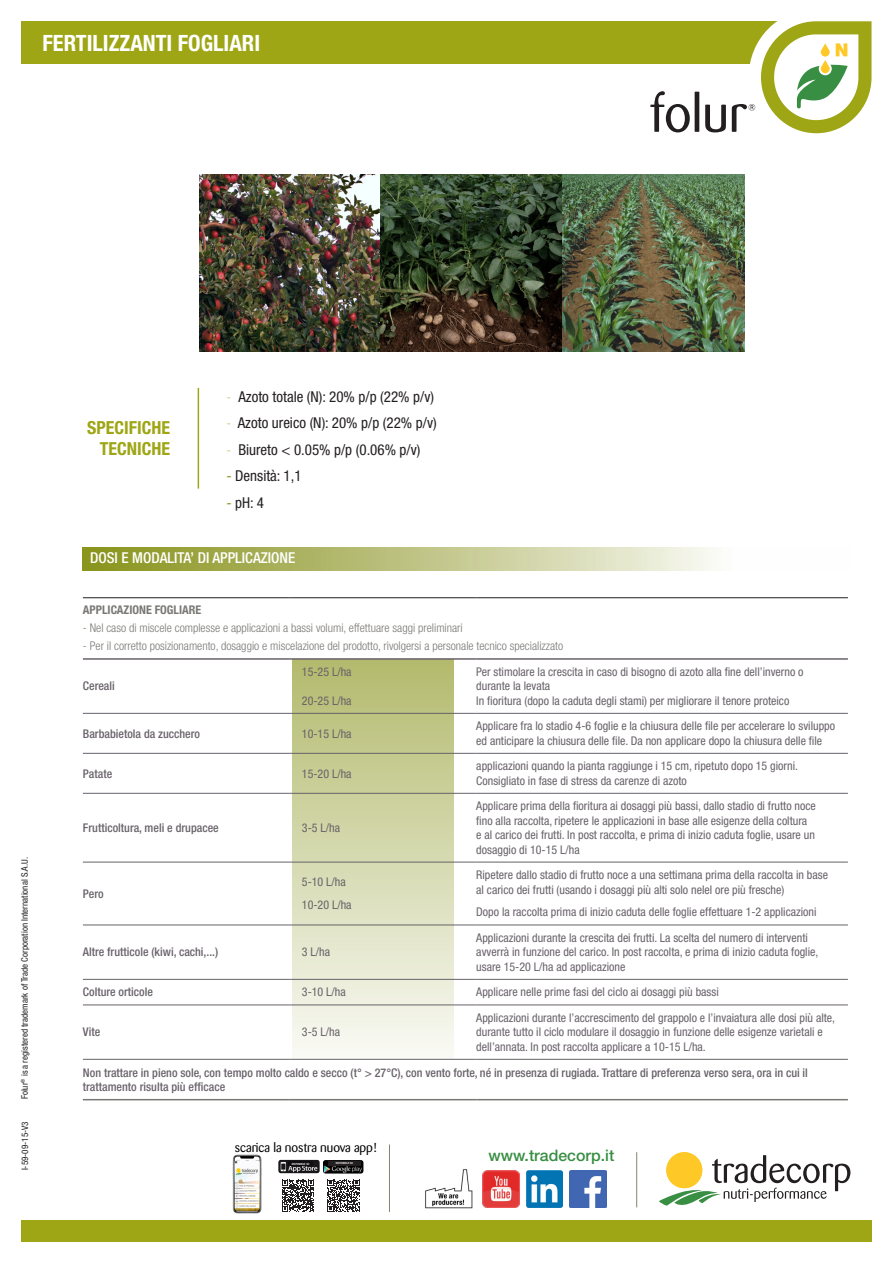
<style>
.page{position:relative;width:893px;height:1263px;background:#fff}
.page>*{position:absolute;margin:0;border:0;box-sizing:border-box;transform-origin:0 0}
.t1{font:52.5px "Barmeno Std";color:#231f20}
.t2{font:700 condensed 22.5px "Helvetica Neue LT Pro";color:#fff}
.t3{font:700 condensed 18px "Helvetica Neue LT Pro";color:#9ea615}
.t4{font:500 15.9px "Helvetica Neue LT Pro";color:#388e42}
.t5{font:condensed 15px "Helvetica Neue LT Pro";color:#231f20}
.Title_Table{font:500 condensed 15px "Helvetica Neue LT Pro";color:#fff}
.t6{font:12.9px "Barmeno Std";color:#000}
.Textos_Tabla{font:condensed 12px/14.4px "Helvetica Neue LT Pro";color:#686269}
.Textos_Tabla-2{font:500 condensed 12px/14.4px "Helvetica Neue LT Pro";color:#686269}
.Textos_Tabla-3{font:300 condensed 12px "Helvetica Neue LT Pro";color:#797875}
.Textos_Tabla-4{font:700 condensed 12px "Helvetica Neue LT Pro";color:#797875}
.Instrucciones{font:condensed 9px "Helvetica Neue LT Pro";color:#231f20}
.t7{font:500 condensed 2.85px "Helvetica Neue LT Pro";color:#fff}
.s1{font-weight:100;color:#9ea615}
.s2{color:#8a951e}
</style>
<div class="page">
<div style="left:21px;top:21px;width:850px;height:43px;background:#9ea615"></div>
<hr style="left:198px;top:388px;width:1px;height:101px;background:#9ea615">
<div style="left:21px;top:1220px;width:851px;height:22px;background:#9ea615"></div>
<div style="left:666px;top:1152px;width:36px;height:36px;background:#fec927;border-radius:50%"></div>
<svg style="left:659px;top:1155px;width:191px;height:51px"></svg>
<img style="left:199px;top:174px;width:545px;height:177px">
<svg style="left:748px;top:21px;width:124px;height:113px"></svg>
<img style="left:570px;top:1170px;width:36px;height:37px">
<img style="left:526px;top:1170px;width:37px;height:37px">
<img style="left:425px;top:1169px;width:48px;height:40px">
<img style="left:483px;top:1170px;width:36px;height:37px">
<img style="left:323px;top:1160px;width:40px;height:13px">
<hr style="left:328px;top:1161px;width:33px;height:4px;background:#231f20">
<img style="left:278px;top:1160px;width:42px;height:13px">
<div style="left:288px;top:1161px;width:25px;height:5px;background:#100c10"></div>
<img style="left:232px;top:1155px;width:30px;height:58px">
<img style="left:235px;top:1160px;width:25px;height:51px">
<svg style="left:282px;top:1180px;width:32px;height:32px"></svg>
<svg style="left:327px;top:1180px;width:33px;height:32px"></svg>
<hr style="left:636px;top:1152px;width:1px;height:55px;background:#7c8870">
<hr style="left:389px;top:1144px;width:1px;height:68px;background:#7c8870">
<div style="left:83px;top:547px;width:767px;height:24px;background:linear-gradient(to right,#87921a,#fff)"></div>
<svg style="left:83px;top:598px;width:765px;height:461px"></svg>
<hr style="left:289px;top:597px;width:187px;height:1px;background:#231f20">
<hr style="left:83px;top:713px;width:206px;height:1px;background:#686269">
<hr style="left:289px;top:713px;width:187px;height:1px;background:#686269">
<hr style="left:476px;top:713px;width:372px;height:1px;background:#686269">
<hr style="left:83px;top:753px;width:206px;height:1px;background:#686269">
<hr style="left:289px;top:753px;width:187px;height:1px;background:#686269">
<hr style="left:476px;top:753px;width:372px;height:1px;background:#686269">
<hr style="left:83px;top:793px;width:206px;height:1px;background:#686269">
<hr style="left:289px;top:793px;width:187px;height:1px;background:#686269">
<hr style="left:476px;top:793px;width:372px;height:1px;background:#686269">
<hr style="left:83px;top:862px;width:206px;height:1px;background:#686269">
<hr style="left:289px;top:862px;width:187px;height:1px;background:#686269">
<hr style="left:476px;top:862px;width:372px;height:1px;background:#686269">
<hr style="left:83px;top:925px;width:206px;height:1px;background:#686269">
<hr style="left:289px;top:925px;width:187px;height:1px;background:#686269">
<hr style="left:476px;top:925px;width:372px;height:1px;background:#686269">
<hr style="left:83px;top:979px;width:206px;height:1px;background:#686269">
<hr style="left:289px;top:979px;width:187px;height:1px;background:#686269">
<hr style="left:476px;top:979px;width:372px;height:1px;background:#686269">
<hr style="left:83px;top:1005px;width:206px;height:1px;background:#686269">
<hr style="left:289px;top:1005px;width:187px;height:1px;background:#686269">
<hr style="left:476px;top:1005px;width:372px;height:1px;background:#686269">
<hr style="left:83px;top:1059px;width:206px;height:1px;background:#686269">
<hr style="left:289px;top:1059px;width:187px;height:1px;background:#686269">
<hr style="left:476px;top:1059px;width:372px;height:1px;background:#686269">
<hr style="left:83px;top:1099px;width:206px;height:1px;background:#797875">
<hr style="left:289px;top:1099px;width:187px;height:1px;background:#797875">
<hr style="left:476px;top:1099px;width:372px;height:1px;background:#797875">
<hr style="left:83px;top:597px;width:206px;height:1px;background:#231f20">
<hr style="left:476px;top:597px;width:372px;height:1px;background:#231f20">
<hr style="left:83px;top:658px;width:206px;height:2px;background:#686269">
<hr style="left:289px;top:658px;width:187px;height:2px;background:#686269">
<hr style="left:476px;top:658px;width:372px;height:2px;background:#686269">
<p class="t2" style="left:43px;top:29px;width:219px">FERTILIZZANTI FOGLIARI</p>
<p class="t1" style="left:650px;top:83px;width:98px">folur</p>
<p class="Instrucciones" style="left:19px;top:1099px;width:243px;rotate:-90deg">Folur<sup>®</sup> is a registered trademark of Trade Corporation International S.A.U.</p>
<p class="Instrucciones" style="left:20px;top:1170px;width:50px;rotate:-90deg">I-59-09-15-V3</p>
<p class="t3" style="left:87px;top:417px;width:84px">SPECIFICHE</p>
<p class="t3" style="left:100px;top:438px;width:72px">TECNICHE</p>
<p class="t5" style="left:226px;top:387px;width:209px"><span class="s1">-</span> Azoto totale (N): 20% p/p (22% p/v)</p>
<p class="t5" style="left:226px;top:414px;width:212px"><span class="s1">-</span> Azoto ureico (N): 20% p/p (22% p/v)</p>
<p class="t5" style="left:226px;top:440px;width:196px"><span class="s1">-</span> Biureto &lt; 0.05% p/p (0.06% p/v)</p>
<p class="t5" style="left:226px;top:467px;width:77px"><span class="s2">-</span> Densità: 1,1</p>
<p class="t5" style="left:226px;top:493px;width:39px"><span class="s2">-</span> pH: 4</p>
<p class="Title_Table" style="left:90px;top:549px;width:207px">DOSI E MODALITA’ DI APPLICAZIONE</p>
<p class="Textos_Tabla-4" style="left:83px;top:603px;width:120px">APPLICAZIONE FOGLIARE</p>
<p class="Textos_Tabla-3" style="left:83px;top:621px;width:381px">- Nel caso di miscele complesse e applicazioni a bassi volumi, effettuare saggi preliminari</p>
<p class="Textos_Tabla-3" style="left:83px;top:639px;width:482px">- Per il corretto posizionamento, dosaggio e miscelazione del prodotto, rivolgersi a personale tecnico specializzato</p>
<p class="Textos_Tabla-2" style="left:83px;top:679px;width:33px">Cereali</p>
<p class="Textos_Tabla" style="left:302px;top:664px;width:51px">15-25 L/ha</p>
<p class="Textos_Tabla" style="left:302px;top:693px;width:51px">20-25 L/ha</p>
<p class="Textos_Tabla" style="left:476px;top:664px;width:329px">Per stimolare la crescita in caso di bisogno di azoto alla fine dell’inverno o durante la levata</p>
<p class="Textos_Tabla" style="left:476px;top:693px;width:315px">In fioritura (dopo la caduta degli stami) per migliorare il tenore proteico</p>
<p class="Textos_Tabla-2" style="left:83px;top:726px;width:119px">Barbabietola da zucchero</p>
<p class="Textos_Tabla" style="left:302px;top:726px;width:51px">10-15 L/ha</p>
<p class="Textos_Tabla" style="left:476px;top:719px;width:360px">Applicare fra lo stadio 4-6 foglie e la chiusura delle file per accelerare lo sviluppo ed anticipare la chiusura delle file. Da non applicare dopo la chiusura delle file</p>
<p class="Textos_Tabla-2" style="left:83px;top:766px;width:31px">Patate</p>
<p class="Textos_Tabla" style="left:302px;top:766px;width:51px">15-20 L/ha</p>
<p class="Textos_Tabla" style="left:476px;top:759px;width:323px">applicazioni quando la pianta raggiunge i 15 cm, ripetuto dopo 15 giorni.<br>Consigliato in fase di stress da carenze di azoto</p>
<p class="Textos_Tabla-2" style="left:83px;top:820px;width:137px">Frutticoltura, meli e drupacee</p>
<p class="Textos_Tabla" style="left:302px;top:820px;width:40px">3-5 L/ha</p>
<p class="Textos_Tabla" style="left:476px;top:799px;width:341px">Applicare prima della fioritura ai dosaggi più bassi, dallo stadio di frutto noce fino alla raccolta, ripetere le applicazioni in base alle esigenze della coltura<br>e al carico dei frutti. In post raccolta, e prima di inizio caduta foglie, usare un dosaggio di 10-15 L/ha</p>
<p class="Textos_Tabla-2" style="left:83px;top:886px;width:22px">Pero</p>
<p class="Textos_Tabla" style="left:302px;top:875px;width:45px">5-10 L/ha</p>
<p class="Textos_Tabla" style="left:302px;top:898px;width:51px">10-20 L/ha</p>
<p class="Textos_Tabla-2" style="left:83px;top:945px;width:137px">Altre frutticole (kiwi, cachi,...)</p>
<p class="Textos_Tabla" style="left:302px;top:945px;width:30px">3 L/ha</p>
<p class="Textos_Tabla" style="left:476px;top:868px;width:353px">Ripetere dallo stadio di frutto noce a una settimana prima della raccolta in base al carico dei frutti (usando i dosaggi più alti solo nelel ore più fresche)</p>
<p class="Textos_Tabla" style="left:476px;top:905px;width:342px">Dopo la raccolta prima di inizio caduta delle foglie effettuare 1-2 applicazioni</p>
<p class="Textos_Tabla" style="left:476px;top:930px;width:344px">Applicazioni durante la crescita dei frutti. La scelta del numero di interventi avverrà in funzione del carico. In post raccolta, e prima di inizio caduta foglie, usare 15-20 L/ha ad applicazione</p>
<p class="Textos_Tabla-2" style="left:83px;top:985px;width:72px">Colture orticole</p>
<p class="Textos_Tabla" style="left:302px;top:985px;width:45px">3-10 L/ha</p>
<p class="Textos_Tabla" style="left:476px;top:985px;width:244px">Applicare nelle prime fasi del ciclo ai dosaggi più bassi</p>
<p class="Textos_Tabla-2" style="left:83px;top:1025px;width:19px">Vite</p>
<p class="Textos_Tabla" style="left:302px;top:1025px;width:40px">3-5 L/ha</p>
<p class="Textos_Tabla" style="left:476px;top:1010px;width:360px">Applicazioni durante l’accrescimento del grappolo e l’invaiatura alle dosi più alte, durante tutto il ciclo modulare il dosaggio in funzione delle esigenze varietali e dell’annata. In post raccolta applicare a 10-15 L/ha.</p>
<p class="Textos_Tabla-2" style="left:83px;top:1065px;width:726px">Non trattare in pieno sole, con tempo molto caldo e secco (t° &gt; 27°C), con vento forte, né in presenza di rugiada. Trattare di preferenza verso sera, ora in cui il trattamento risulta più efficace</p>
<p class="t6" style="left:235px;top:1140px;width:143px">scarica la nostra nuova app!</p>
<p class="t7" style="left:292px;top:1162px;width:19px">DISPONIBILE SU</p>
<p class="t7" style="left:336px;top:1161px;width:19px">DISPONIBILE SU</p>
<p class="t4" style="left:488px;top:1146px;width:127px">www.tradecorp.it</p>
</div>
